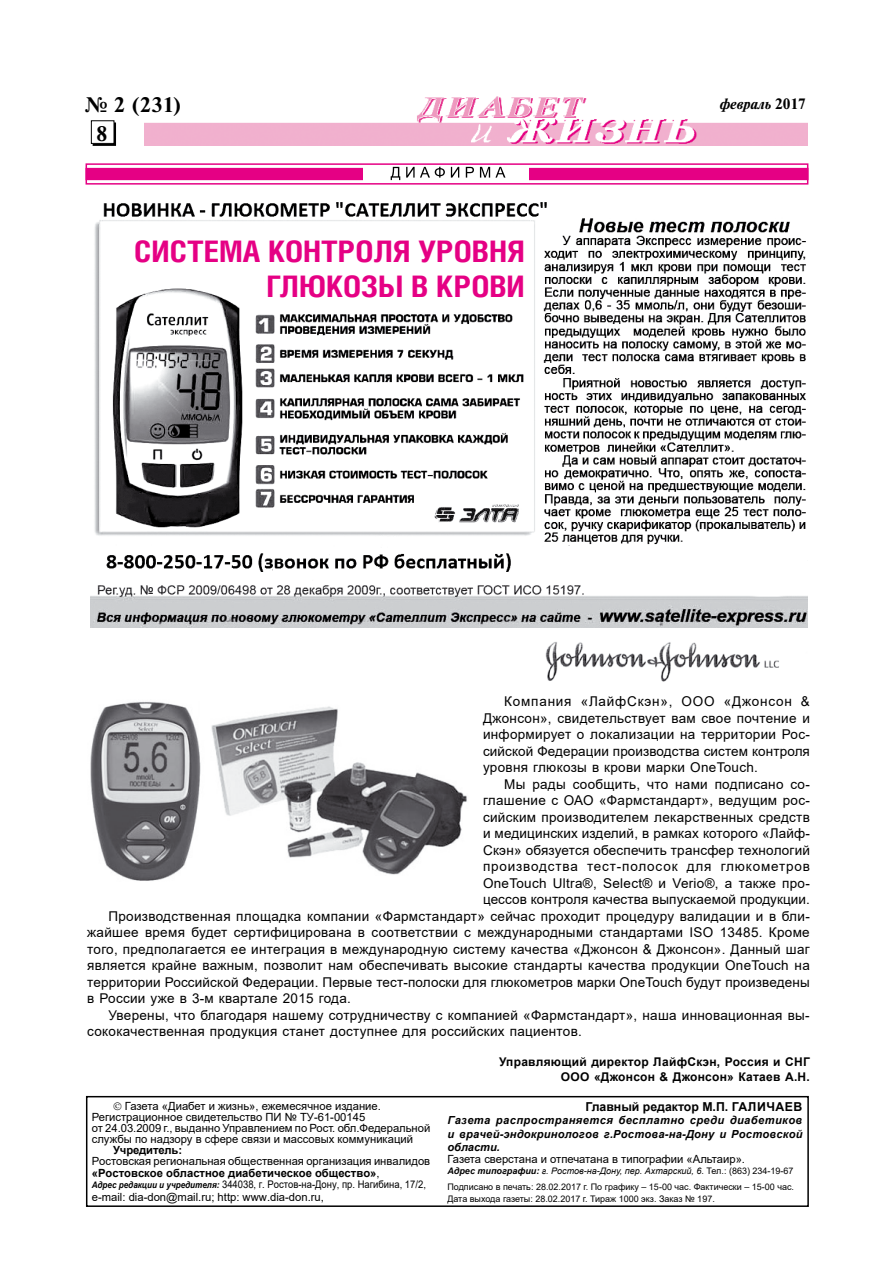
<style>
.page{position:relative;width:893px;height:1263px;background:#fff}
.page>*{position:absolute;margin:0;border:0;box-sizing:border-box;transform-origin:0 0}
.t1{font:700 29.7px/35.5px "Helios Cond C";color:#e50084;text-align:right;scale:1.1 1}
.t2{font:700 21px "Newton C";color:#000}
.t3{font:italic 700 15px "Newton C";letter-spacing:-.005em;color:#000}
.t4{font:13.5px/16.5px "Arial";letter-spacing:.02em;color:#000;text-align:justify}
.t5{font:13.5px "Arial";letter-spacing:.06em;color:#000}
.t6{font:700 12.3px "Arial";color:#000}
.t7{font:700 12px/15px "Arial";letter-spacing:.02em;color:#000;text-align:right}
.t8{font:11.25px/10.8px "Arial";color:#000}
.t9{font:700 11.25px "Arial";letter-spacing:-.01em;color:#000}
.t10{font:italic 700 11.1px/13.4px "Arial";letter-spacing:.02em;color:#000;text-align:justify}
.t11{font:10.5px "Arial";color:#000;scale:.9 1}
.t12{font:9px/15.9px "Arial";color:#000}
.s1{font-style:normal}
.s2{font-weight:700}
.s3{font-weight:700;font-style:italic;font-size:9px}
.s4{font-weight:700;font-style:italic}
.s5{font-style:italic}
</style>
<div class="page">
<img style="left:144px;top:96px;width:664px;height:50px">
<div style="left:93px;top:122px;width:23px;height:24px;border:2px solid #000"></div>
<div style="left:91px;top:121px;width:23px;height:22px;background:#fff"></div>
<div style="left:91px;top:120px;width:23px;height:24px;border:1px solid #000"></div>
<div style="left:86px;top:1096px;width:723px;height:111px;border:2px solid #000"></div>
<div style="left:86px;top:163px;width:722px;height:22px;border:2px solid #e50084"></div>
<div style="left:86px;top:168px;width:722px;height:12px;background:#e50084"></div>
<div style="left:363px;top:166px;width:165px;height:16px;background:#fff"></div>
<svg style="left:391px;top:167px;width:114px;height:13px"></svg>
<img style="left:91px;top:202px;width:717px;height:426px">
<div style="left:241px;top:230px;width:284px;height:72px;background:#fff"></div>
<div style="left:105px;top:230px;width:273px;height:49px;background:#fff"></div>
<img style="left:545px;top:642px;width:234px;height:40px">
<img style="left:90px;top:702px;width:377px;height:179px">
<h2 class="t2" style="left:85px;top:93px;width:97px">№ 2 (231)</h2>
<p class="t3" style="left:720px;top:96px;width:87px">февраль <span class="s1">2017</span></p>
<h2 class="t2" style="left:97px;top:122px;width:12px">8</h2>
<h1 class="t1" style="left:134px;top:233px;width:357px">СИСТЕМА КОНТРОЛЯ УРОВНЯ<br>ГЛЮКОЗЫ В КРОВИ</h1>
<p class="t4" style="left:483px;top:693px;width:328px;text-indent:21px">Компания «ЛайфСкэн», ООО «Джонсон &amp; Джонсон», свидетельствует вам свое почтение и информирует о локализации на территории Рос&shy;сийской Федерации производства систем контроля уровня глюкозы в крови марки OneTouch.</p>
<p class="t4" style="left:504px;top:776px;width:307px">Мы рады сообщить, что нами подписано со-</p>
<p class="t4" style="left:483px;top:792px;width:328px">глашение с ОАО «Фармстандарт», ведущим рос-</p>
<p class="t4" style="left:483px;top:809px;width:328px">сийским производителем лекарственных средств</p>
<p class="t4" style="left:483px;top:825px;width:328px">и медицинских изделий, в рамках которого «Лайф-</p>
<p class="t4" style="left:483px;top:842px;width:328px">Скэн» обязуется обеспечить трансфер технологий</p>
<p class="t5" style="left:483px;top:857px;width:328px">производства тест-полосок для глюкометров</p>
<p class="t4" style="left:483px;top:875px;width:328px">OneTouch Ultra®, Select® и Verio®, а также про-</p>
<p class="t4" style="left:483px;top:891px;width:328px">цессов контроля качества выпускаемой продукции.</p>
<p class="t4" style="left:108px;top:908px;width:703px">Производственная площадка компании «Фармстандарт» сейчас проходит процедуру валидации и в бли-</p>
<p class="t4" style="left:87px;top:924px;width:724px">жайшее время будет сертифицирована в соответствии с международными стандартами ISO 13485. Кроме</p>
<p class="t4" style="left:87px;top:941px;width:724px">того, предполагается ее интеграция в международную систему качества «Джонсон &amp; Джонсон». Данный шаг</p>
<p class="t4" style="left:87px;top:957px;width:724px">является крайне важным, позволит нам обеспечивать высокие стандарты качества продукции OneTouch на</p>
<p class="t4" style="left:87px;top:974px;width:724px">территории Российской Федерации. Первые тест-полоски для глюкометров марки OneTouch будут произведены</p>
<p class="t4" style="left:87px;top:990px;width:265px">в России уже в 3-м квартале 2015 года.</p>
<p class="t4" style="left:108px;top:1007px;width:703px">Уверены, что благодаря нашему сотрудничеству с компанией «Фармстандарт», наша инновационная вы-</p>
<p class="t4" style="left:87px;top:1023px;width:496px">сококачественная продукция станет доступнее для российских пациентов.</p>
<p class="t7" style="left:499px;top:1055px;width:312px">Управляющий директор ЛайфСкэн, Россия и СНГ<br>ООО «Джонсон &amp; Джонсон» Катаев А.Н.</p>
<p class="t8" style="left:92px;top:1101px;width:340px;text-indent:33px">Газета «Диабет и жизнь», ежемесячное издание.<br>Регистрационное свидетельство ПИ № ТУ-61-00145<br>от 24.03.2009 г., выданно Управлением по Рост. обл.Федеральной службы по надзору в сфере связи и массовых коммуникаций</p>
<p class="t9" style="left:113px;top:1142px;width:71px">Учредитель:</p>
<p class="t8" style="left:92px;top:1155px;width:340px;line-height:11.2px">Ростовская региональная общественная организация инвалидов <span class="s2">«Ростовское областное диабетическое общество»</span>,</p>
<p class="t11" style="left:92px;top:1177px;width:373px"><span class="s3">Адрес редакции и учредителя:</span> 344038, г. Ростов-на-Дону, пр. Нагибина, 17/2,</p>
<p class="t8" style="left:92px;top:1192px;width:234px">е-mail: dia-don@mail.ru; http: www.dia-don.ru,</p>
<p class="t6" style="left:585px;top:1098px;width:218px">Главный редактор М.П. ГАЛИЧАЕВ</p>
<p class="t10" style="left:447px;top:1114px;width:357px">Газета распространяется бесплатно среди диабетиков и врачей-эндокринологов г.Ростова-на-Дону и Ростовской области.</p>
<p class="t8" style="left:447px;top:1153px;width:299px">Газета сверстана и отпечатана в типографии «Альтаир».</p>
<p class="t12" style="left:447px;top:1163px;width:348px"><span class="s4">Адрес типографии:</span> <span class="s5">г. Ростов-на-Дону, пер. Ахтарский, 6</span>. Тел.: (863) 234-19-67<br>Подписано в печать: 28.02.2017 г. По графику – 15-00 час. Фактически – 15-00 час.</p>
<p class="t12" style="left:447px;top:1191px;width:269px">Дата выхода газеты: 28.02.2017 г. Тираж 1000 экз. Заказ № 197.</p>
</div>
